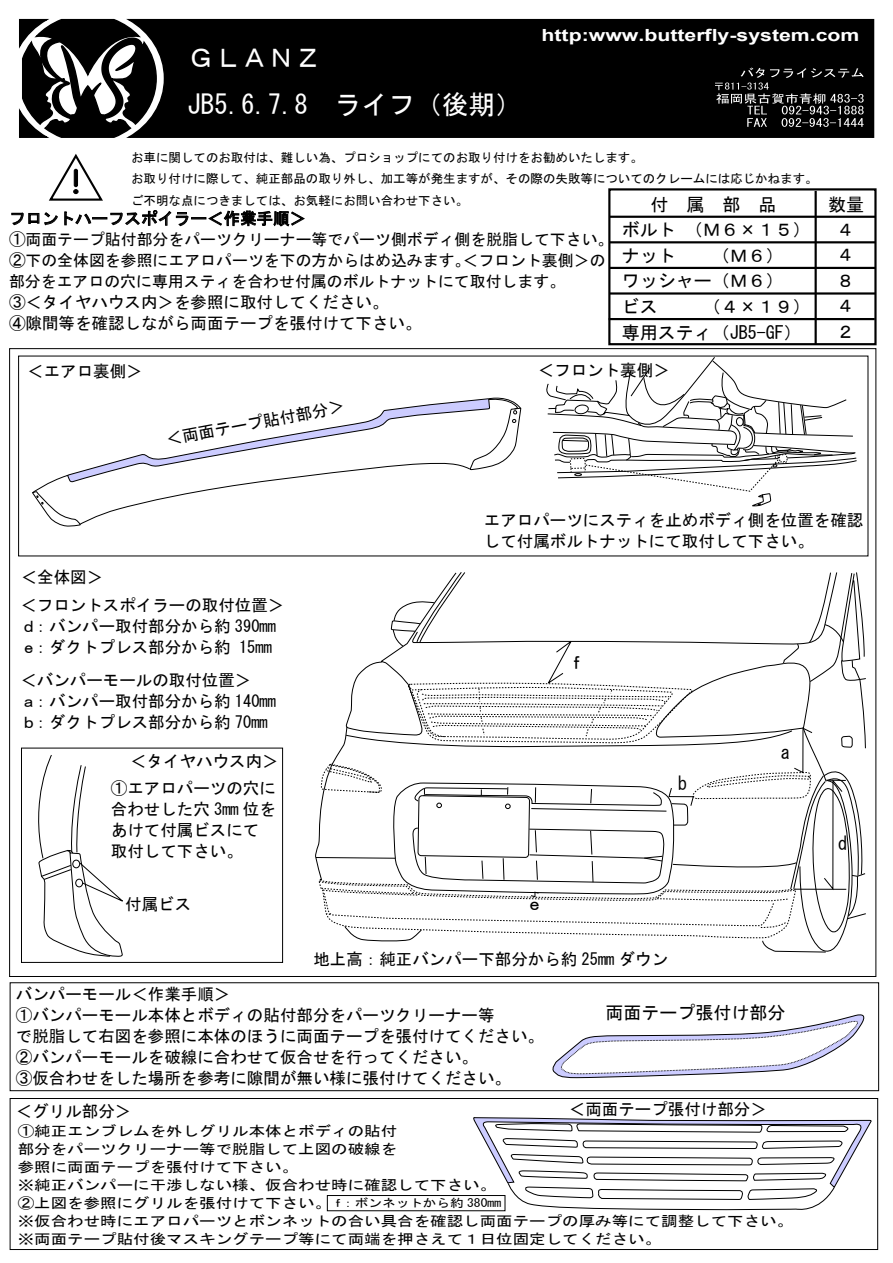
<style>
.page{position:relative;width:893px;height:1263px;background:#fff}
.page>*{position:absolute;margin:0;border:0;box-sizing:border-box;transform-origin:0 0}
.t1{font:26.7px/46.8px "MS Gothic";color:#fff}
.t2{font:18.9px "MS Gothic";color:#000;scale:.95 1}
.t3{font:18px/25.7px "MS Gothic";color:#000}
.t4{font:700 16.8px "Arial";color:#fff;scale:1.27 1}
.t5{font:16.5px/21px "MS Gothic";color:#000}
.t6{font:15.9px/20.9px "MS Gothic";color:#000}
.t7{font:14.1px/17.9px "MS Gothic";color:#000;scale:1.17 1}
.t8{font:12.45px/21.9px "MS Gothic";color:#000}
.t9{font:11.55px "MS Gothic";color:#000;scale:1.17 1}
.s1{font-size:16.5px}
</style>
<div class="page">
<svg style="left:19px;top:18px;width:108px;height:119px"></svg>
<div style="left:127px;top:18px;width:748px;height:119px;background:#000"></div>
<svg style="left:715px;top:68px;width:149px;height:59px;background:#262626"></svg>
<svg style="left:49px;top:154px;width:54px;height:47px"></svg>
<div style="left:21px;top:748px;width:262px;height:214px;border:1px solid #000"></div>
<div style="left:10px;top:982px;width:869px;height:109px;border:1px solid #000"></div>
<svg style="left:552px;top:1014px;width:313px;height:64px"></svg>
<svg style="left:38px;top:755px;width:85px;height:202px"></svg>
<div style="left:73px;top:860px;width:7px;height:8px;border:1px solid #000;border-radius:50%"></div>
<div style="left:76px;top:879px;width:7px;height:8px;border:1px solid #000;border-radius:50%"></div>
<svg style="left:32px;top:397px;width:489px;height:129px"></svg>
<svg style="left:546px;top:357px;width:311px;height:150px"></svg>
<svg style="left:608px;top:189px;width:269px;height:157px"></svg>
<div style="left:10px;top:1098px;width:868px;height:152px;border:1px solid #000"></div>
<svg style="left:472px;top:1117px;width:399px;height:95px"></svg>
<svg style="left:315px;top:572px;width:551px;height:381px"></svg>
<div style="left:327px;top:1195px;width:178px;height:16px;border:1px solid #000"></div>
<p class="t4" style="left:541px;top:23px;width:252px">http:www.butterfly-system.com</p>
<h1 class="t1" style="left:188px;top:34px;width:336px">ＧＬＡＮＺ<br>JB5.6.7.8　ライフ（後期）</h1>
<p class="t8" style="left:131px;top:146px;width:688px">お車に関してのお取付は、難しい為、プロショップにてのお取り付けをお勧めいたします。<br>お取り付けに際して、純正部品の取り外し、加工等が発生ますが、その際の失敗等についてのクレームには応じかねます。ご不明な点につきましては、お気軽にお問い合わせ下さい。</p>
<p class="t5" style="left:9px;top:208px;width:298px">フロントハーフスポイラー＜作業手順＞</p>
<p class="t6" style="left:9px;top:229px;width:606px"><span class="s1">①</span>両面テープ貼付部分をパーツクリーナー等でパーツ側ボディ側を脱脂して下さい。<br><span class="s1">②</span>下の全体図を参照にエアロパーツを下の方からはめ込みます。＜フロント裏側＞の部分をエアロの穴に専用スティを合わせ付属のボルトナットにて取付します。</p>
<p class="t5" style="left:9px;top:291px;width:414px">③＜タイヤハウス内＞を参照に取付してください。<br>④隙間等を確認しながら両面テープを張付けて下さい。</p>
<p class="t3" style="left:650px;top:191px;width:127px">付　属　部　品</p>
<p class="t3" style="left:828px;top:191px;width:37px">数量</p>
<p class="t3" style="left:622px;top:217px;width:190px">ボルト　（Ｍ６×１５）ナット　　 （Ｍ６）<br>ワッシャー（Ｍ６）</p>
<p class="t3" style="left:836px;top:217px;width:19px;text-align:justify">４<br>４<br>８</p>
<p class="t3" style="left:622px;top:293px;width:190px">ビス　　　（４×１９）</p>
<p class="t3" style="left:836px;top:293px;width:19px">４</p>
<p class="t3" style="left:622px;top:319px;width:181px">専用スティ（JB5-GF）</p>
<p class="t3" style="left:836px;top:318px;width:19px">２</p>
<p class="t5" style="left:27px;top:360px;width:117px">＜エアロ裏側＞</p>
<p class="t5" style="left:164px;top:429px;width:183px;rotate:-11deg">＜両面テープ貼付部分＞</p>
<p class="t5" style="left:21px;top:566px;width:84px">＜全体図＞</p>
<p class="t5" style="left:20px;top:595px;width:266px">＜フロントスポイラーの取付位置＞ｄ：バンパー取付部分から約 390mmｅ：ダクトプレス部分から約 15mm</p>
<p class="t5" style="left:20px;top:670px;width:257px">＜バンパーモールの取付位置＞<br>ａ：バンパー取付部分から約 140mmｂ：ダクトプレス部分から約 70mm</p>
<p class="t5" style="left:130px;top:750px;width:150px">＜タイヤハウス内＞</p>
<p class="t5" style="left:111px;top:777px;width:167px">①エアロパーツの穴に合わせした穴 3mm 位をあけて付属ビスにて取付して下さい。</p>
<p class="t5" style="left:125px;top:893px;width:67px">付属ビス</p>
<p class="t5" style="left:538px;top:360px;width:133px">＜フロント裏側＞</p>
<p class="t5" style="left:484px;top:510px;width:381px">エアロパーツにスティを止めボディ側を位置を確認して付属ボルトナットにて取付して下さい。</p>
<p class="t2" style="left:567px;top:652px;width:20px">ｆ</p>
<p class="t3" style="left:525px;top:890px;width:19px">ｅ</p>
<p class="t2" style="left:678px;top:773px;width:11px">b</p>
<p class="t2" style="left:781px;top:743px;width:11px">a</p>
<p class="t2" style="left:838px;top:833px;width:11px">d</p>
<p class="t5" style="left:313px;top:949px;width:356px">地上高：純正バンパー下部分から約 25mm ダウン</p>
<p class="t5" style="left:16px;top:984px;width:529px">バンパーモール＜作業手順＞<br>①バンパーモール本体とボディの貼付部分をパーツクリーナー等<br>で脱脂して右図を参照に本体のほうに両面テープを張付けてください。<br>②バンパーモールを破線に合わせて仮合せを行ってください。<br>③仮合わせをした場所を参考に隙間が無い様に張付けてください。</p>
<p class="t3" style="left:605px;top:1000px;width:181px">両面テープ張付け部分</p>
<p class="t5" style="left:569px;top:1098px;width:199px">＜両面テープ張付け部分＞</p>
<p class="t5" style="left:16px;top:1100px;width:117px">＜グリル部分＞</p>
<p class="t7" style="left:18px;top:1122px;width:664px">①純正エンブレムを外しグリル本体とボディの貼付<br>部分をパーツクリーナー等で脱脂して上図の破線を<br>参照に両面テープを張付けて下さい。<br>※純正バンパーに干渉しない様、仮合わせ時に確認して下さい。<br>②上図を参照にグリルを張付けて下さい。<br>※仮合わせ時にエアロパーツとボンネットの合い具合を確認し両面テープの厚み等にて調整して下さい。※両面テープ貼付後マスキングテープ等にて両端を押さえて１日位固定してください。</p>
<p class="t9" style="left:331px;top:1197px;width:147px">ｆ：ボンネットから約 380mm</p>
</div>
